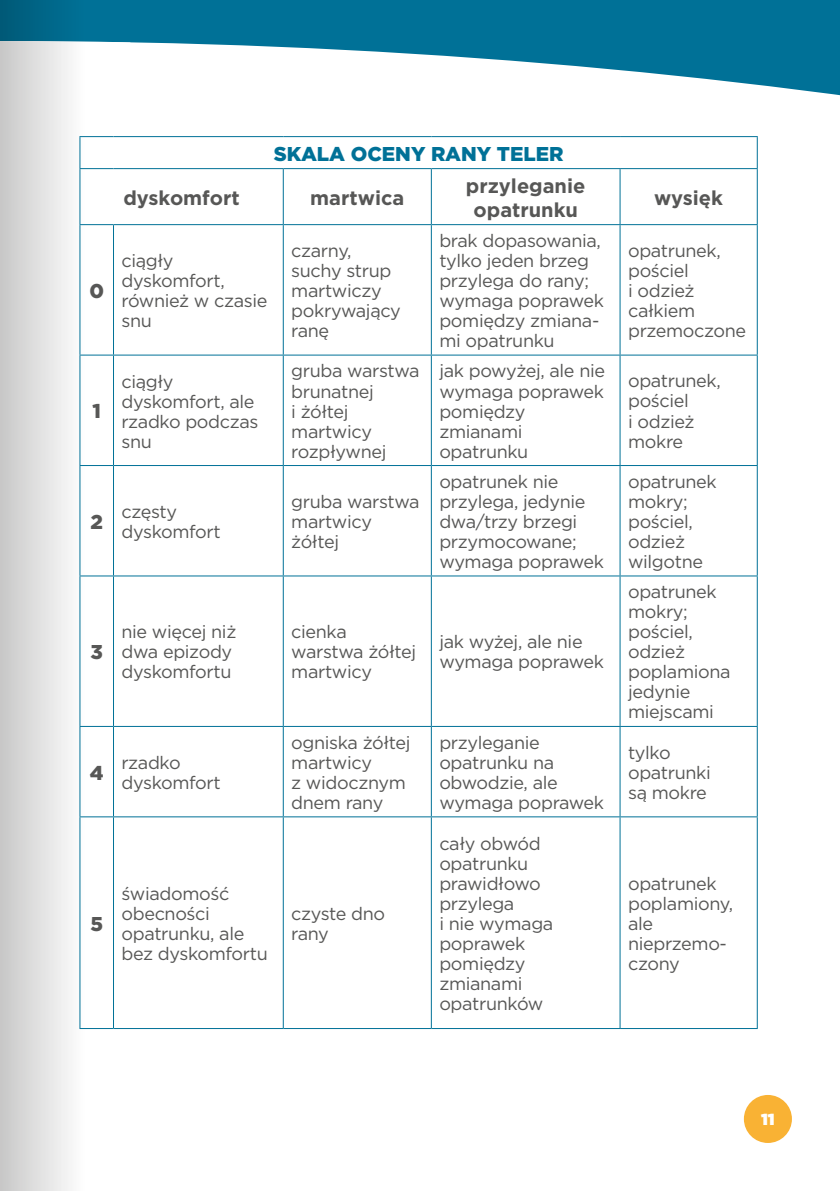
<style>
.page{position:relative;width:840px;height:1191px;background:#fff}
.page>*{position:absolute;margin:0;border:0;box-sizing:border-box;transform-origin:0 0}
.t1{font:700 20px/24px "Gotham";color:#575756;text-align:center}
.t2{font:900 20px "Gotham";color:#007197}
.t3{font:900 20px "Gotham";color:#575756}
.t4{font:18px/20px "Gotham";letter-spacing:-.02em;color:#575756}
.t5{font:900 16px "Gotham";color:#fff}
</style>
<div class="page">
<div style="left:0;top:0;width:839px;height:1191px;background:#007197"></div>
<div style="left:130px;top:42px;width:709px;height:1149px;background:#fff"></div>
<div style="left:743px;top:1095px;width:48px;height:48px;background:#f9b234;border-radius:50%"></div>
<svg style="left:0;top:0;width:57px;height:41px"></svg>
<svg style="left:0;top:41px;width:130px;height:1150px;background:#ebebeb"></svg>
<hr style="left:79px;top:136px;width:34px;height:1px;background:#007197">
<hr style="left:79px;top:137px;width:1px;height:31px;background:#007197">
<hr style="left:113px;top:136px;width:170px;height:1px;background:#007197">
<hr style="left:283px;top:136px;width:148px;height:1px;background:#007197">
<hr style="left:431px;top:136px;width:188px;height:1px;background:#007197">
<hr style="left:619px;top:136px;width:138px;height:1px;background:#007197">
<hr style="left:756px;top:137px;width:1px;height:31px;background:#007197">
<hr style="left:79px;top:168px;width:34px;height:1px;background:#007197">
<hr style="left:79px;top:169px;width:1px;height:55px;background:#007197">
<hr style="left:113px;top:168px;width:170px;height:1px;background:#007197">
<hr style="left:283px;top:168px;width:148px;height:1px;background:#007197">
<hr style="left:282px;top:169px;width:1px;height:55px;background:#007197">
<hr style="left:431px;top:168px;width:188px;height:1px;background:#007197">
<hr style="left:430px;top:169px;width:1px;height:55px;background:#007197">
<hr style="left:619px;top:168px;width:138px;height:1px;background:#007197">
<hr style="left:619px;top:169px;width:1px;height:55px;background:#007197">
<hr style="left:756px;top:169px;width:1px;height:55px;background:#007197">
<hr style="left:79px;top:224px;width:34px;height:1px;background:#007197">
<hr style="left:79px;top:225px;width:1px;height:129px;background:#007197">
<hr style="left:113px;top:224px;width:170px;height:1px;background:#007197">
<hr style="left:113px;top:225px;width:1px;height:129px;background:#007197">
<hr style="left:283px;top:224px;width:148px;height:1px;background:#007197">
<hr style="left:282px;top:225px;width:1px;height:129px;background:#007197">
<hr style="left:431px;top:224px;width:188px;height:1px;background:#007197">
<hr style="left:430px;top:225px;width:1px;height:129px;background:#007197">
<hr style="left:619px;top:224px;width:138px;height:1px;background:#007197">
<hr style="left:619px;top:225px;width:1px;height:129px;background:#007197">
<hr style="left:756px;top:225px;width:1px;height:129px;background:#007197">
<hr style="left:79px;top:354px;width:34px;height:1px;background:#007197">
<hr style="left:79px;top:355px;width:1px;height:110px;background:#007197">
<hr style="left:113px;top:354px;width:170px;height:1px;background:#007197">
<hr style="left:113px;top:355px;width:1px;height:110px;background:#007197">
<hr style="left:283px;top:354px;width:148px;height:1px;background:#007197">
<hr style="left:282px;top:355px;width:1px;height:110px;background:#007197">
<hr style="left:431px;top:354px;width:188px;height:1px;background:#007197">
<hr style="left:430px;top:355px;width:1px;height:110px;background:#007197">
<hr style="left:619px;top:354px;width:138px;height:1px;background:#007197">
<hr style="left:619px;top:355px;width:1px;height:110px;background:#007197">
<hr style="left:756px;top:355px;width:1px;height:110px;background:#007197">
<hr style="left:79px;top:465px;width:34px;height:1px;background:#007197">
<hr style="left:79px;top:466px;width:1px;height:109px;background:#007197">
<hr style="left:113px;top:465px;width:170px;height:1px;background:#007197">
<hr style="left:113px;top:466px;width:1px;height:109px;background:#007197">
<hr style="left:283px;top:465px;width:148px;height:1px;background:#007197">
<hr style="left:282px;top:466px;width:1px;height:109px;background:#007197">
<hr style="left:431px;top:465px;width:188px;height:1px;background:#007197">
<hr style="left:430px;top:466px;width:1px;height:109px;background:#007197">
<hr style="left:619px;top:465px;width:138px;height:1px;background:#007197">
<hr style="left:619px;top:466px;width:1px;height:109px;background:#007197">
<hr style="left:756px;top:466px;width:1px;height:109px;background:#007197">
<hr style="left:79px;top:575px;width:34px;height:1px;background:#007197">
<hr style="left:79px;top:576px;width:1px;height:150px;background:#007197">
<hr style="left:113px;top:575px;width:170px;height:1px;background:#007197">
<hr style="left:113px;top:576px;width:1px;height:150px;background:#007197">
<hr style="left:283px;top:575px;width:148px;height:1px;background:#007197">
<hr style="left:282px;top:576px;width:1px;height:150px;background:#007197">
<hr style="left:431px;top:575px;width:188px;height:1px;background:#007197">
<hr style="left:430px;top:576px;width:1px;height:150px;background:#007197">
<hr style="left:619px;top:575px;width:138px;height:1px;background:#007197">
<hr style="left:619px;top:576px;width:1px;height:150px;background:#007197">
<hr style="left:756px;top:576px;width:1px;height:150px;background:#007197">
<hr style="left:79px;top:726px;width:34px;height:1px;background:#007197">
<hr style="left:79px;top:727px;width:1px;height:89px;background:#007197">
<hr style="left:113px;top:726px;width:170px;height:1px;background:#007197">
<hr style="left:113px;top:727px;width:1px;height:89px;background:#007197">
<hr style="left:283px;top:726px;width:148px;height:1px;background:#007197">
<hr style="left:282px;top:727px;width:1px;height:89px;background:#007197">
<hr style="left:431px;top:726px;width:188px;height:1px;background:#007197">
<hr style="left:430px;top:727px;width:1px;height:89px;background:#007197">
<hr style="left:619px;top:726px;width:138px;height:1px;background:#007197">
<hr style="left:619px;top:727px;width:1px;height:89px;background:#007197">
<hr style="left:756px;top:727px;width:1px;height:89px;background:#007197">
<hr style="left:79px;top:816px;width:34px;height:1px;background:#007197">
<hr style="left:79px;top:817px;width:1px;height:211px;background:#007197">
<hr style="left:113px;top:816px;width:170px;height:1px;background:#007197">
<hr style="left:113px;top:817px;width:1px;height:211px;background:#007197">
<hr style="left:283px;top:816px;width:148px;height:1px;background:#007197">
<hr style="left:282px;top:817px;width:1px;height:211px;background:#007197">
<hr style="left:431px;top:816px;width:188px;height:1px;background:#007197">
<hr style="left:430px;top:817px;width:1px;height:211px;background:#007197">
<hr style="left:619px;top:816px;width:138px;height:1px;background:#007197">
<hr style="left:619px;top:817px;width:1px;height:211px;background:#007197">
<hr style="left:756px;top:817px;width:1px;height:211px;background:#007197">
<hr style="left:79px;top:1028px;width:34px;height:1px;background:#007197">
<hr style="left:113px;top:1028px;width:170px;height:1px;background:#007197">
<hr style="left:283px;top:1028px;width:148px;height:1px;background:#007197">
<hr style="left:431px;top:1028px;width:188px;height:1px;background:#007197">
<hr style="left:619px;top:1028px;width:138px;height:1px;background:#007197">
<p class="t3" style="left:89px;top:277px;width:16px">0</p>
<p class="t3" style="left:92px;top:397px;width:10px">1</p>
<p class="t2" style="left:273px;top:140px;width:291px">SKALA OCENY RANY TELER</p>
<p class="t1" style="left:123px;top:185px;width:118px">dyskomfort</p>
<p class="t1" style="left:310px;top:185px;width:96px">martwica</p>
<p class="t1" style="left:465px;top:173px;width:121px">przyleganie opatrunku</p>
<p class="t1" style="left:654px;top:185px;width:70px">wysięk</p>
<p class="t4" style="left:121px;top:250px;width:147px">ciągły dyskomfort, również w czasie snu</p>
<p class="t4" style="left:291px;top:240px;width:111px">czarny, suchy strup martwiczy pokrywający ranę</p>
<p class="t4" style="left:439px;top:230px;width:166px">brak dopasowania, tylko jeden brzeg przylega do rany; wymaga poprawek pomiędzy zmiana&shy;mi opatrunku</p>
<p class="t4" style="left:627px;top:240px;width:119px">opatrunek, pościel<br>i odzież całkiem przemoczone</p>
<p class="t4" style="left:121px;top:371px;width:138px">ciągły dyskomfort, ale rzadko podczas snu</p>
<p class="t4" style="left:291px;top:361px;width:130px">gruba warstwa brunatnej<br>i żółtej martwicy rozpływnej</p>
<p class="t4" style="left:439px;top:361px;width:167px">jak powyżej, ale nie wymaga poprawek pomiędzy zmianami opatrunku</p>
<p class="t4" style="left:627px;top:371px;width:94px">opatrunek, pościel<br>i odzież mokre</p>
<p class="t3" style="left:90px;top:508px;width:14px">2</p>
<p class="t4" style="left:121px;top:501px;width:101px">częsty dyskomfort</p>
<p class="t4" style="left:291px;top:491px;width:130px">gruba warstwa martwicy żółtej</p>
<p class="t4" style="left:439px;top:471px;width:166px">opatrunek nie przylega, jedynie dwa/trzy brzegi przymocowane; wymaga poprawek</p>
<p class="t4" style="left:627px;top:471px;width:90px">opatrunek mokry; pościel, odzież wilgotne</p>
<p class="t3" style="left:90px;top:638px;width:14px">3</p>
<p class="t4" style="left:121px;top:621px;width:116px">nie więcej niż dwa epizody dyskomfortu</p>
<p class="t4" style="left:291px;top:621px;width:126px">cienka warstwa żółtej martwicy</p>
<p class="t4" style="left:439px;top:631px;width:166px">jak wyżej, ale nie wymaga poprawek</p>
<p class="t4" style="left:627px;top:581px;width:104px">opatrunek mokry; pościel, odzież poplamiona jedynie miejscami</p>
<p class="t3" style="left:90px;top:759px;width:15px">4</p>
<p class="t4" style="left:121px;top:752px;width:101px">rzadko dyskomfort</p>
<p class="t3" style="left:90px;top:909px;width:14px">5</p>
<p class="t4" style="left:121px;top:883px;width:148px">świadomość obecności opatrunku, ale bez dyskomfortu</p>
<p class="t4" style="left:291px;top:732px;width:121px">ogniska żółtej martwicy<br>z widocznym dnem rany</p>
<p class="t4" style="left:439px;top:732px;width:166px">przyleganie opatrunku na obwodzie, ale wymaga poprawek</p>
<p class="t4" style="left:627px;top:742px;width:84px">tylko opatrunki są mokre</p>
<p class="t4" style="left:291px;top:903px;width:95px">czyste dno rany</p>
<p class="t4" style="left:439px;top:833px;width:115px">cały obwód opatrunku prawidłowo przylega<br>i nie wymaga poprawek pomiędzy zmianami opatrunków</p>
<p class="t4" style="left:627px;top:873px;width:106px">opatrunek poplamiony, ale nieprzemo&shy;czony</p>
<p class="t5" style="left:760px;top:1108px;width:15px">11</p>
</div>
